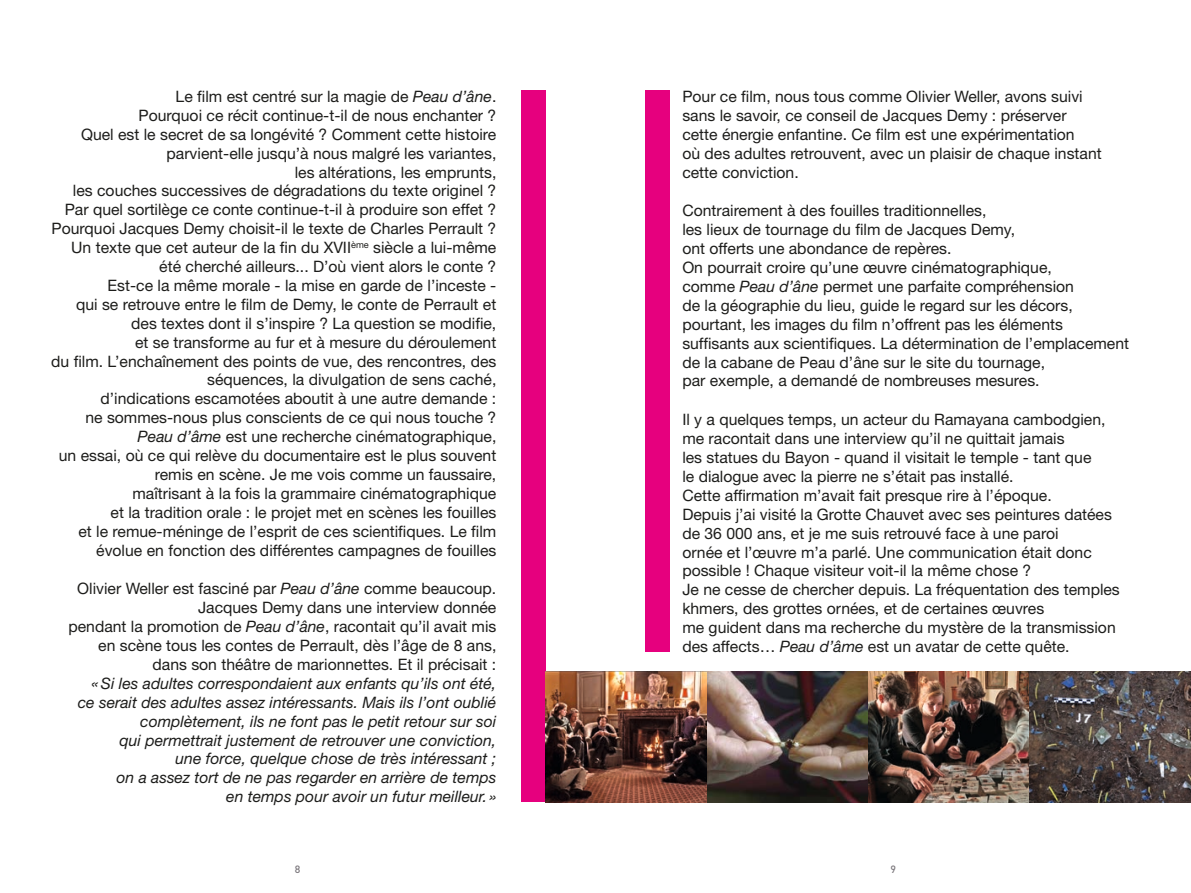
<style>
.page{position:relative;width:1191px;height:893px;background:#fff}
.page>*{position:absolute;margin:0;border:0;box-sizing:border-box;transform-origin:0 0}
.t1{font:15.75px/18.9px "Helvetica Neue LT Std";color:#1d1d1b}
.t2{font:italic 15.75px/18.9px "Helvetica Neue LT Std";color:#1d1d1b;text-align:right}
.t3{font:500 10.5px "DIN";color:#7b777c}
.s1{font-style:italic}
</style>
<div class="page">
<div style="left:645px;top:91px;width:25px;height:561px;background:#e6007e"></div>
<div style="left:521px;top:91px;width:25px;height:711px;background:#e6007e"></div>
<img style="left:546px;top:672px;width:161px;height:130px">
<img style="left:707px;top:672px;width:161px;height:130px">
<img style="left:868px;top:672px;width:161px;height:130px">
<svg style="left:1029px;top:672px;width:162px;height:130px;background:#514846"></svg>
<p class="t1" style="left:51px;top:87px;width:446px;text-align:right">Le film est centré sur la magie de <span class="s1">Peau d’âne</span>.<br>Pourquoi ce récit continue-t-il de nous enchanter ?<br>Quel est le secret de sa longévité ? Comment cette histoire parvient-elle jusqu’à nous malgré les variantes,<br>les altérations, les emprunts,<br>les couches successives de dégradations du texte originel ?<br>Par quel sortilège ce conte continue-t-il à produire son effet ?<br>Pourquoi Jacques Demy choisit-il le texte de Charles Perrault ?<br>Un texte que cet auteur de la fin du XVII<sup>ème</sup> siècle a lui-même été cherché ailleurs... D’où vient alors le conte ?<br>Est-ce la même morale - la mise en garde de l’inceste -<br>qui se retrouve entre le film de Demy, le conte de Perrault et des textes dont il s’inspire ? La question se modifie,<br>et se transforme au fur et à mesure du déroulement<br>du film. L’enchaînement des points de vue, des rencontres, des séquences, la divulgation de sens caché,<br>d’indications escamotées aboutit à une autre demande :<br>ne sommes-nous plus conscients de ce qui nous touche ?<br><span class="s1">Peau d’âme</span> est une recherche cinématographique,<br>un essai, où ce qui relève du documentaire est le plus souvent remis en scène. Je me vois comme un faussaire,<br>maîtrisant à la fois la grammaire cinématographique<br>et la tradition orale : le projet met en scènes les fouilles<br>et le remue-méninge de l’esprit de ces scientifiques. Le film évolue en fonction des différentes campagnes de fouilles</p>
<p class="t1" style="left:68px;top:579px;width:429px;text-align:right">Olivier Weller est fasciné par <span class="s1">Peau d’âne</span> comme beaucoup.<br>Jacques Demy dans une interview donnée<br>pendant la promotion de <span class="s1">Peau d’âne</span>, racontait qu’il avait mis en scène tous les contes de Perrault, dès l’âge de 8 ans, dans son théâtre de marionnettes. Et il précisait :</p>
<p class="t2" style="left:78px;top:674px;width:420px">«Si les adultes correspondaient aux enfants qu’ils ont été, ce serait des adultes assez intéressants. Mais ils l’ont oublié complètement, ils ne font pas le petit retour sur soi<br>qui permettrait justement de retrouver une conviction,<br>une force, quelque chose de très intéressant ;<br>on a assez tort de ne pas regarder en arrière de temps<br>en temps pour avoir un futur meilleur. »</p>
<p class="t1" style="left:682px;top:87px;width:421px">Pour ce film, nous tous comme Olivier Weller, avons suivi sans le savoir, ce conseil de Jacques Demy : préserver cette énergie enfantine. Ce film est une expérimentation<br>où des adultes retrouvent, avec un plaisir de chaque instant cette conviction.</p>
<p class="t1" style="left:682px;top:201px;width:448px">Contrairement à des fouilles traditionnelles,<br>les lieux de tournage du film de Jacques Demy,<br>ont offerts une abondance de repères.<br>On pourrait croire qu’une œuvre cinématographique,<br>comme <span class="s1">Peau d’âne</span> permet une parfaite compréhension<br>de la géographie du lieu, guide le regard sur les décors, pourtant, les images du film n’offrent pas les éléments suffisants aux scientifiques. La détermination de l’emplacement de la cabane de Peau d’âne sur le site du tournage,<br>par exemple, a demandé de nombreuses mesures.</p>
<p class="t1" style="left:682px;top:410px;width:439px">Il y a quelques temps, un acteur du Ramayana cambodgien, me racontait dans une interview qu’il ne quittait jamais<br>les statues du Bayon - quand il visitait le temple - tant que<br>le dialogue avec la pierre ne s’était pas installé.<br>Cette affirmation m’avait fait presque rire à l’époque.<br>Depuis j’ai visité la Grotte Chauvet avec ses peintures datées de 36 000 ans, et je me suis retrouvé face à une paroi<br>ornée et l’œuvre m’a parlé. Une communication était donc possible ! Chaque visiteur voit-il la même chose ?<br>Je ne cesse de chercher depuis. La fréquentation des temples khmers, des grottes ornées, et de certaines œuvres<br>me guident dans ma recherche du mystère de la transmission des affects… <span class="s1">Peau d’âme</span> est un avatar de cette quête.</p>
<p class="t3" style="left:295px;top:862px;width:7px">8</p>
<p class="t3" style="left:890px;top:862px;width:7px">9</p>
</div>
